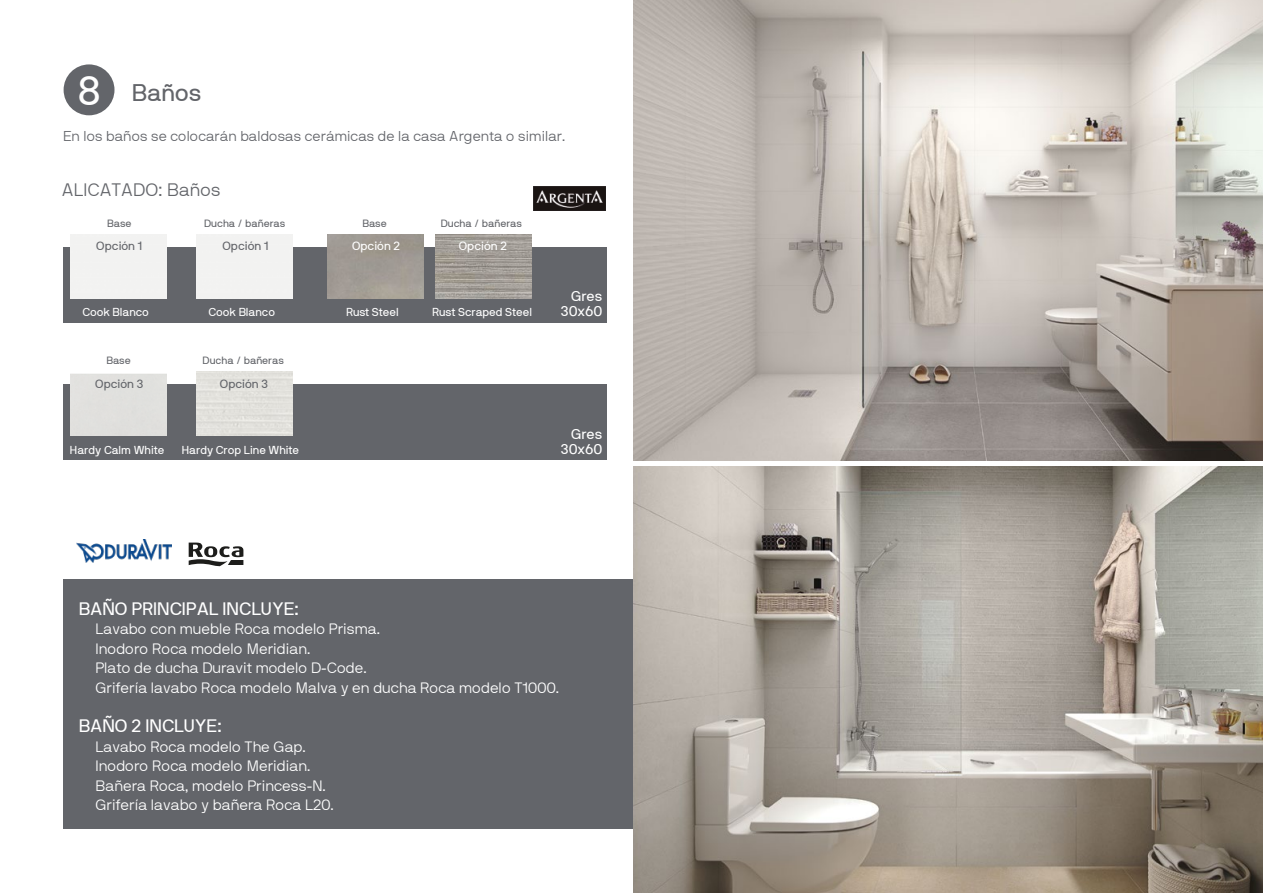
<style>
.page{position:relative;width:1263px;height:893px;background:#fff}
.page>*{position:absolute;margin:0;border:0;box-sizing:border-box;transform-origin:0 0}
.t1{font:41.1px "NB International Regular Webfont";color:#fff}
.t2{font:24px "NB International Regular Webfont";color:#63656a}
.t3{font:18px "NB International Regular Webfont";letter-spacing:-.005em;color:#fff}
.t4{font:18px "NB International Light Webfont";color:#63656a}
.t5{font:15px/19.5px "NB International Light Webfont";letter-spacing:-.005em;color:#fff}
.t6{font:14.25px "NB International Light Webfont";color:#63656a}
.t7{font:14.25px "NB International Regular Webfont";color:#fff}
.t8{font:12px "NB International Regular Webfont";color:#63656a}
.t9{font:12px "NB International Regular Webfont";color:#fff}
.t10{font:11.55px "NB International Regular Webfont";color:#fff}
.t11{font:10.5px "NB International Regular Webfont";color:#63656a}
</style>
<div class="page">
<div style="left:63px;top:247px;width:544px;height:76px;background:#63656a"></div>
<img style="left:633px;top:0;width:630px;height:460px">
<img style="left:633px;top:466px;width:630px;height:427px">
<div style="left:64px;top:64px;width:50px;height:51px;background:#63656a;border-radius:50%"></div>
<div style="left:63px;top:579px;width:570px;height:249px;background:#63656a"></div>
<svg style="left:189px;top:543px;width:54px;height:23px"></svg>
<img style="left:534px;top:186px;width:72px;height:24px">
<div style="left:71px;top:234px;width:96px;height:65px;background:#f2f2f1"></div>
<img style="left:435px;top:234px;width:96px;height:65px">
<img style="left:327px;top:234px;width:96px;height:65px">
<div style="left:63px;top:384px;width:544px;height:76px;background:#63656a"></div>
<div style="left:196px;top:372px;width:96px;height:64px;background:#e2e1dc"></div>
<div style="left:71px;top:373px;width:96px;height:63px;background:#e0e0de"></div>
<div style="left:197px;top:234px;width:96px;height:65px;background:#f2f2f1"></div>
<img style="left:77px;top:540px;width:94px;height:22px">
<h1 class="t1" style="left:77px;top:67px;width:25px">8</h1>
<p class="t6" style="left:63px;top:128px;width:504px">En los baños se colocarán baldosas cerámicas de la casa Argenta o similar.</p>
<h2 class="t2" style="left:132px;top:79px;width:71px">Baños</h2>
<p class="t4" style="left:62px;top:179px;width:160px">ALICATADO: Baños</p>
<p class="t11" style="left:107px;top:217px;width:26px">Base</p>
<p class="t11" style="left:204px;top:217px;width:83px">Ducha / bañeras</p>
<p class="t11" style="left:362px;top:217px;width:26px">Base</p>
<p class="t11" style="left:441px;top:217px;width:83px">Ducha / bañeras</p>
<p class="t8" style="left:96px;top:239px;width:48px">Opción 1</p>
<p class="t8" style="left:222px;top:239px;width:48px">Opción 1</p>
<p class="t9" style="left:352px;top:239px;width:50px">Opción 2</p>
<p class="t9" style="left:459px;top:239px;width:50px">Opción 2</p>
<p class="t7" style="left:571px;top:288px;width:33px">Gres</p>
<p class="t10" style="left:82px;top:306px;width:68px">Cook Blanco</p>
<p class="t7" style="left:561px;top:303px;width:43px">30x60</p>
<p class="t10" style="left:208px;top:306px;width:68px">Cook Blanco</p>
<p class="t10" style="left:346px;top:306px;width:54px">Rust Steel</p>
<p class="t10" style="left:432px;top:306px;width:101px">Rust Scraped Steel</p>
<p class="t11" style="left:106px;top:354px;width:26px">Base</p>
<p class="t11" style="left:203px;top:354px;width:83px">Ducha / bañeras</p>
<p class="t8" style="left:95px;top:377px;width:50px">Opción 3</p>
<p class="t8" style="left:220px;top:377px;width:50px">Opción 3</p>
<p class="t7" style="left:571px;top:426px;width:33px">Gres</p>
<p class="t10" style="left:70px;top:443px;width:96px">Hardy Calm White</p>
<p class="t10" style="left:182px;top:443px;width:119px">Hardy Crop Line White</p>
<p class="t7" style="left:561px;top:441px;width:43px">30x60</p>
<p class="t3" style="left:79px;top:599px;width:222px">BAÑO PRINCIPAL INCLUYE:</p>
<p class="t5" style="left:95px;top:619px;width:465px">Lavabo con mueble Roca modelo Prisma.<br>Inodoro Roca modelo Meridian.<br>Plato de ducha Duravit modelo D-Code.<br>Grifería lavabo Roca modelo Malva y en ducha Roca modelo T1000.</p>
<p class="t3" style="left:79px;top:716px;width:144px">BAÑO 2 INCLUYE:</p>
<p class="t5" style="left:95px;top:736px;width:240px">Lavabo Roca modelo The Gap.<br>Inodoro Roca modelo Meridian.<br>Bañera Roca, modelo Princess-N.<br>Grifería lavabo y bañera Roca L20.</p>
</div>
